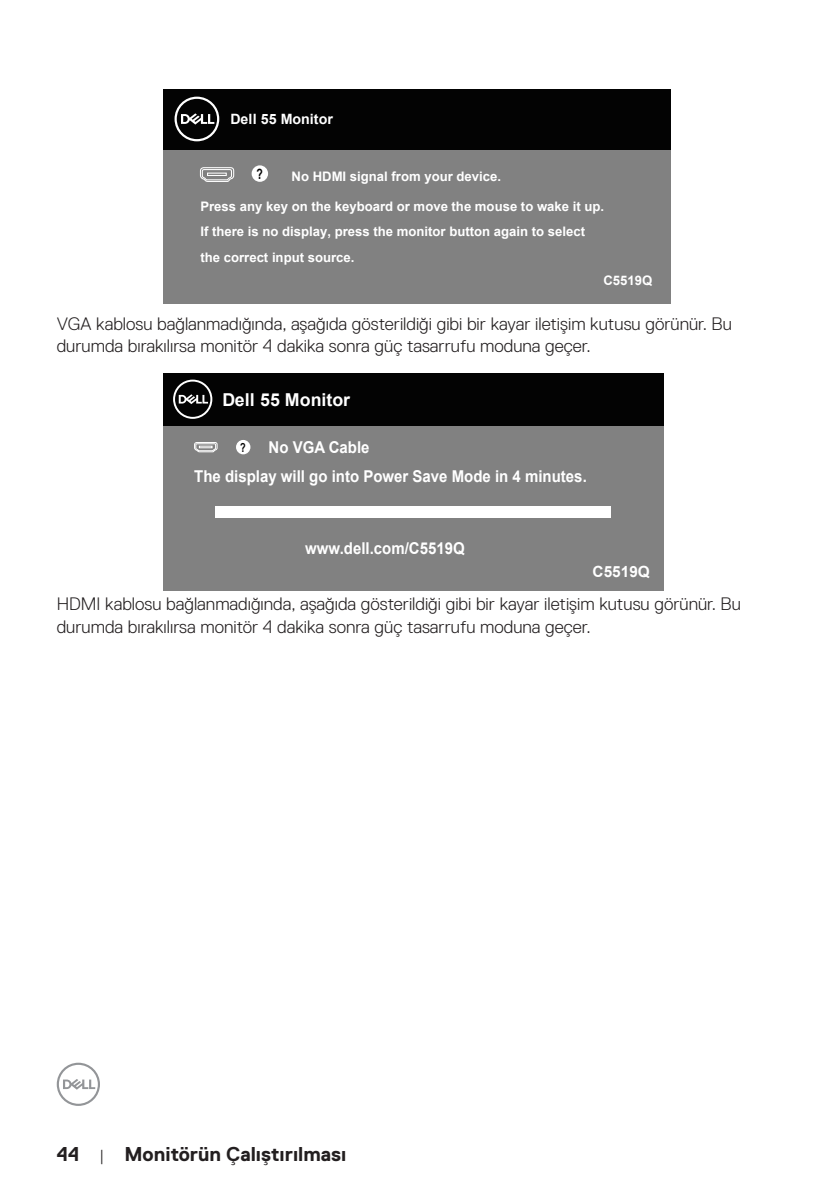
<style>
.page{position:relative;width:840px;height:1191px;background:#fff}
.page>*{position:absolute;margin:0;border:0;box-sizing:border-box;transform-origin:0 0}
.t1{font:700 20px "Dell Replica";color:#231f20}
.text{font:300 18px/21.6px "Dell Replica";color:#231f20}
.t2{font:700 17.8px "Arial";color:#fff}
.t3{font:700 16.4px/28.2px "Arial";color:#fff;scale:.92 1}
.t4{font:700 15.4px "Arial";color:#fff}
.t5{font:700 14.2px "Arial";color:#fff}
.t6{font:700 14px "Arial";color:#030303;scale:.73 1}
.t7{font:700 13.2px/25.8px "Arial";color:#fff}
.t8{font:700 12.4px "Arial";color:#030303;scale:.73 1}
.s1{font-weight:300;font-size:16px}
</style>
<div class="page">
<svg style="left:57px;top:1062px;width:43px;height:44px"></svg>
<div style="left:163px;top:119px;width:507px;height:184px;background:#818181"></div>
<div style="left:163px;top:89px;width:507px;height:60px;background:#030303"></div>
<svg style="left:174px;top:97px;width:45px;height:44px"></svg>
<div style="left:251px;top:165px;width:17px;height:17px;background:#fff;border-radius:50%"></div>
<svg style="left:200px;top:167px;width:34px;height:15px"></svg>
<div style="left:163px;top:399px;width:500px;height:192px;background:#818181"></div>
<div style="left:163px;top:373px;width:500px;height:53px;background:#030303"></div>
<svg style="left:173px;top:379px;width:39px;height:40px"></svg>
<div style="left:215px;top:507px;width:395px;height:11px;background:#fff"></div>
<div style="left:236px;top:440px;width:14px;height:14px;background:#fff;border-radius:50%"></div>
<svg style="left:194px;top:442px;width:24px;height:10px"></svg>
<p class="t5" style="left:230px;top:110px;width:104px">Dell 55 Monitor</p>
<p class="t6" style="left:256px;top:164px;width:10px">?</p>
<p class="t7" style="left:291px;top:164px;width:211px">No HDMI signal from your device.</p>
<p class="t7" style="left:200px;top:193px;width:405px">Press any key on the keyboard or move the mouse to wake it up.<br>If there is no display, press the monitor button again to select the correct input source.</p>
<p class="t7" style="left:603px;top:268px;width:50px">C5519Q</p>
<p class="text" style="left:57px;top:313px;width:676px">VGA kablosu bağlanmadığında, aşağıda gösterildiği gibi bir kayar iletişim kutusu görünür. Bu durumda bırakılırsa monitör 4 dakika sonra güç tasarrufu moduna geçer.</p>
<p class="t2" style="left:222px;top:388px;width:129px">Dell 55 Monitor</p>
<p class="t3" style="left:194px;top:434px;width:428px;text-indent:74px">No VGA Cable<br>The display will go into Power Save Mode in 4 minutes.</p>
<p class="t8" style="left:240px;top:439px;width:9px">?</p>
<p class="t3" style="left:305px;top:535px;width:175px">www.dell.com/C5519Q</p>
<p class="t4" style="left:592px;top:561px;width:59px">C5519Q</p>
<p class="text" style="left:57px;top:592px;width:685px;line-height:23.2px">HDMI kablosu bağlanmadığında, aşağıda gösterildiği gibi bir kayar iletişim kutusu görünür. Bu durumda bırakılırsa monitör 4 dakika sonra güç tasarrufu moduna geçer.</p>
<p class="t1" style="left:57px;top:1143px;width:291px">44 <span class="s1">|</span> Monitörün Çalıştırılması</p>
</div>
